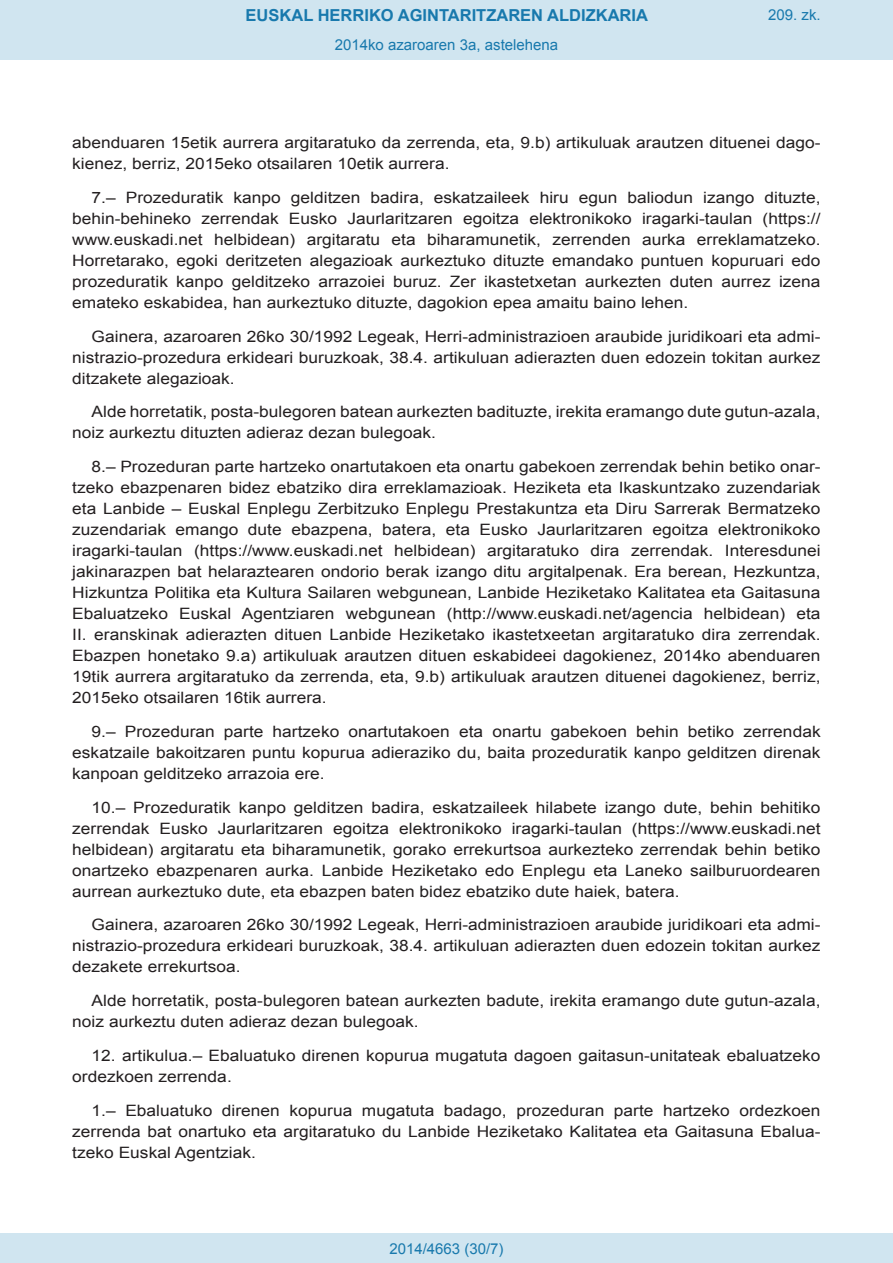
<style>
.page{position:relative;width:893px;height:1263px;background:#fff}
.page>*{position:absolute;margin:0;border:0;box-sizing:border-box;transform-origin:0 0}
.t1{font:700 16.5px "Arial";color:#1879ad}
.BOPVDetalle{font:15.6px/21px "Arial";color:#231f20;text-align:justify;scale:1.11 1}
.Paginacion_Centro{font:15px "Arial";color:#1879ad}
</style>
<div class="page">
<div style="left:0;top:0;width:893px;height:60px;background:#d0e5f0"></div>
<div style="left:0;top:1233px;width:893px;height:30px;background:#d0e5f0"></div>
<p class="t1" style="left:246px;top:4px;width:404px">EUSKAL HERRIKO AGINTARITZAREN ALDIZKARIA</p>
<p class="Paginacion_Centro" style="left:335px;top:35px;width:225px">2014ko azaroaren 3a, astelehena</p>
<p class="Paginacion_Centro" style="left:768px;top:5px;width:54px">209. zk.</p>
<p class="BOPVDetalle" style="left:72px;top:132px;width:676px">abenduaren 15etik aurrera argitaratuko da zerrenda, eta, 9.b) artikuluak arautzen dituenei dago&shy;kienez, berriz, 2015eko otsailaren 10etik aurrera.</p>
<p class="BOPVDetalle" style="left:72px;top:187px;width:676px;text-indent:19px">7.– Prozeduratik kanpo gelditzen badira, eskatzaileek hiru egun baliodun izango dituzte, behin-behineko zerrendak Eusko Jaurlaritzaren egoitza elektronikoko iragarki-taulan (https:// www.euskadi.net helbidean) argitaratu eta biharamunetik, zerrenden aurka erreklamatzeko.<br>Horretarako, egoki deritzeten alegazioak aurkeztuko dituzte emandako puntuen kopuruari edo prozeduratik kanpo gelditzeko arrazoiei buruz. Zer ikastetxetan aurkezten duten aurrez izena emateko eskabidea, han aurkeztuko dituzte, dagokion epea amaitu baino lehen.</p>
<p class="BOPVDetalle" style="left:72px;top:326px;width:676px;text-indent:19px">Gainera, azaroaren 26ko 30/1992 Legeak, Herri-administrazioen araubide juridikoari eta admi&shy;nistrazio-prozedura erkideari buruzkoak, 38.4. artikuluan adierazten duen edozein tokitan aurkez ditzakete alegazioak.</p>
<p class="BOPVDetalle" style="left:72px;top:402px;width:676px;text-indent:19px">Alde horretatik, posta-bulegoren batean aurkezten badituzte, irekita eramango dute gutun-azala, noiz aurkeztu dituzten adieraz dezan bulegoak.</p>
<p class="BOPVDetalle" style="left:72px;top:456px;width:676px;text-indent:19px">8.– Prozeduran parte hartzeko onartutakoen eta onartu gabekoen zerrendak behin betiko onar&shy;tzeko ebazpenaren bidez ebatziko dira erreklamazioak. Heziketa eta Ikaskuntzako zuzendariak eta Lanbide – Euskal Enplegu Zerbitzuko Enplegu Prestakuntza eta Diru Sarrerak Bermatzeko zuzendariak emango dute ebazpena, batera, eta Eusko Jaurlaritzaren egoitza elektronikoko iragarki-taulan (https://www.euskadi.net helbidean) argitaratuko dira zerrendak. Interesdunei jakinarazpen bat helaraztearen ondorio berak izango ditu argitalpenak. Era berean, Hezkuntza, Hizkuntza Politika eta Kultura Sailaren webgunean, Lanbide Heziketako Kalitatea eta Gaitasuna Ebaluatzeko Euskal Agentziaren webgunean (http://www.euskadi.net/agencia helbidean) eta II. eranskinak adierazten dituen Lanbide Heziketako ikastetxeetan argitaratuko dira zerrendak.<br>Ebazpen honetako 9.a) artikuluak arautzen dituen eskabideei dagokienez, 2014ko abenduaren 19tik aurrera argitaratuko da zerrenda, eta, 9.b) artikuluak arautzen dituenei dagokienez, berriz, 2015eko otsailaren 16tik aurrera.</p>
<p class="BOPVDetalle" style="left:72px;top:721px;width:676px;text-indent:19px">9.– Prozeduran parte hartzeko onartutakoen eta onartu gabekoen behin betiko zerrendak eskatzaile bakoitzaren puntu kopurua adieraziko du, baita prozeduratik kanpo gelditzen direnak kanpoan gelditzeko arrazoia ere.</p>
<p class="BOPVDetalle" style="left:72px;top:797px;width:676px;text-indent:19px">10.– Prozeduratik kanpo gelditzen badira, eskatzaileek hilabete izango dute, behin behitiko zerrendak Eusko Jaurlaritzaren egoitza elektronikoko iragarki-taulan (https://www.euskadi.net helbidean) argitaratu eta biharamunetik, gorako errekurtsoa aurkezteko zerrendak behin betiko onartzeko ebazpenaren aurka. Lanbide Heziketako edo Enplegu eta Laneko sailburuordearen aurrean aurkeztuko dute, eta ebazpen baten bidez ebatziko dute haiek, batera.</p>
<p class="BOPVDetalle" style="left:72px;top:915px;width:676px;text-indent:19px">Gainera, azaroaren 26ko 30/1992 Legeak, Herri-administrazioen araubide juridikoari eta admi&shy;nistrazio-prozedura erkideari buruzkoak, 38.4. artikuluan adierazten duen edozein tokitan aurkez dezakete errekurtsoa.</p>
<p class="BOPVDetalle" style="left:72px;top:990px;width:676px;text-indent:19px">Alde horretatik, posta-bulegoren batean aurkezten badute, irekita eramango dute gutun-azala, noiz aurkeztu duten adieraz dezan bulegoak.</p>
<p class="BOPVDetalle" style="left:72px;top:1045px;width:676px;text-indent:19px">12. artikulua.– Ebaluatuko direnen kopurua mugatuta dagoen gaitasun-unitateak ebaluatzeko ordezkoen zerrenda.</p>
<p class="BOPVDetalle" style="left:72px;top:1100px;width:676px;text-indent:19px">1.– Ebaluatuko direnen kopurua mugatuta badago, prozeduran parte hartzeko ordezkoen zerrenda bat onartuko eta argitaratuko du Lanbide Heziketako Kalitatea eta Gaitasuna Ebalua&shy;tzeko Euskal Agentziak.</p>
<p class="Paginacion_Centro" style="left:389px;top:1238px;width:116px">2014/4663 (30/7)</p>
</div>
